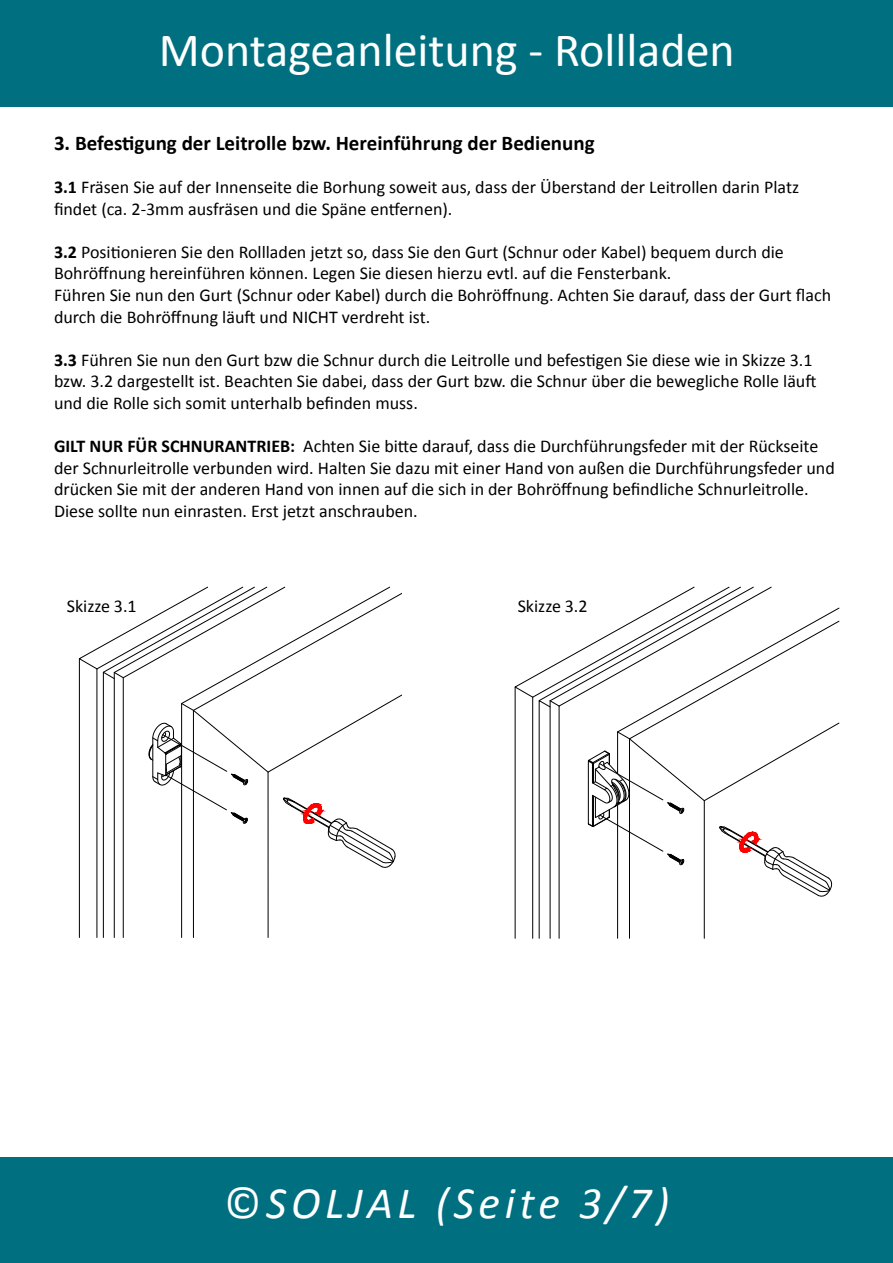
<style>
.page{position:relative;width:893px;height:1263px;background:#fff}
.page>*{position:absolute;margin:0;border:0;box-sizing:border-box;transform-origin:0 0}
.t1{font:48px "Calibri";color:#fff}
.t2{font:italic 45px "Calibri";letter-spacing:.1em;color:#fff}
.t3{font:700 21px "Calibri";color:#000}
.t4{font:18px/21.6px "Calibri";color:#000}
.s1{font-weight:700}
.s2{font-style:normal}
</style>
<div class="page">
<div style="left:0;top:0;width:893px;height:106px;background:#007080"></div>
<div style="left:0;top:1157px;width:893px;height:106px;background:#007080"></div>
<svg style="left:515px;top:587px;width:324px;height:351px"></svg>
<svg style="left:79px;top:587px;width:323px;height:351px"></svg>
<h1 class="t1" style="left:159px;top:20px;width:577px">Montageanleitung - Rollladen</h1>
<p class="t3" style="left:54px;top:129px;width:542px">3. Befestigung der Leitrolle bzw. Hereinführung der Bedienung</p>
<p class="t4" style="left:54px;top:176px;width:747px"><span class="s1">3.1</span> Fräsen Sie auf der Innenseite die Borhung soweit aus, dass der Überstand der Leitrollen darin Platz findet (ca. 2-3mm ausfräsen und die Späne entfernen).</p>
<p class="t4" style="left:54px;top:241px;width:779px"><span class="s1">3.2</span> Positionieren Sie den Rollladen jetzt so, dass Sie den Gurt (Schnur oder Kabel) bequem durch die Bohröffnung hereinführen können. Legen Sie diesen hierzu evtl. auf die Fensterbank.<br>Führen Sie nun den Gurt (Schnur oder Kabel) durch die Bohröffnung. Achten Sie darauf, dass der Gurt flach durch die Bohröffnung läuft und NICHT verdreht ist.</p>
<p class="t4" style="left:54px;top:349px;width:764px"><span class="s1">3.3</span> Führen Sie nun den Gurt bzw die Schnur durch die Leitrolle und befestigen Sie diese wie in Skizze 3.1 bzw. 3.2 dargestellt ist. Beachten Sie dabei, dass der Gurt bzw. die Schnur über die bewegliche Rolle läuft und die Rolle sich somit unterhalb befinden muss.</p>
<p class="t4" style="left:54px;top:435px;width:782px"><span class="s1">GILT NUR FÜR SCHNURANTRIEB:</span> Achten Sie bitte darauf, dass die Durchführungsfeder mit der Rückseite der Schnurleitrolle verbunden wird. Halten Sie dazu mit einer Hand von außen die Durchführungsfeder und drücken Sie mit der anderen Hand von innen auf die sich in der Bohröffnung befindliche Schnurleitrolle.<br>Diese sollte nun einrasten. Erst jetzt anschrauben.</p>
<p class="t4" style="left:67px;top:595px;width:71px">Skizze 3.1</p>
<p class="t4" style="left:518px;top:595px;width:71px">Skizze 3.2</p>
<h2 class="t2" style="left:224px;top:1172px;width:447px"><span class="s2">©</span>SOLJAL (Seite 3/7)</h2>
</div>
